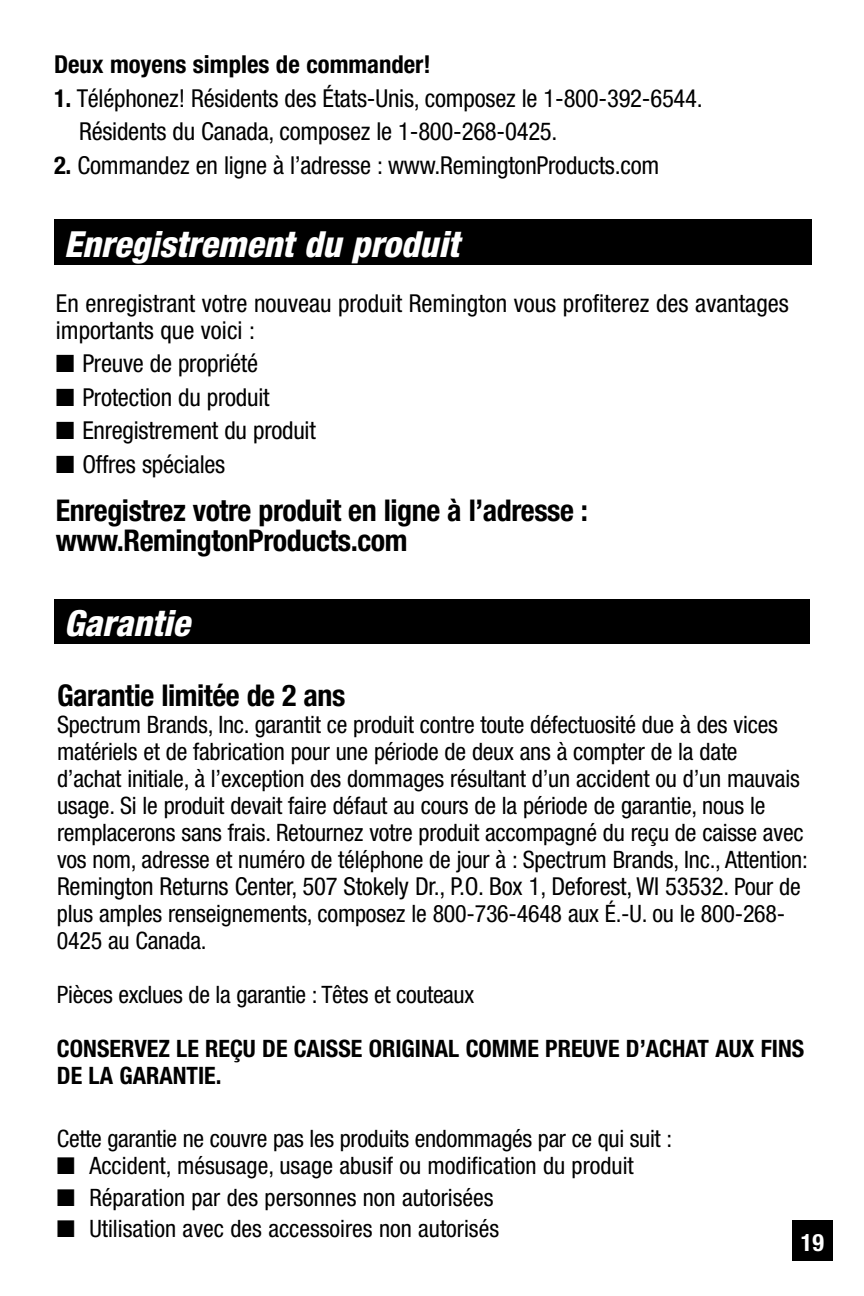
<style>
.page{position:relative;width:864px;height:1296px;background:#fff}
.page>*{position:absolute;margin:0;border:0;box-sizing:border-box;transform-origin:0 0}
.t1{font:italic 800 condensed 36px "Helvetica Neue";color:#fff}
.t2{font:700 condensed 30px/30px "Helvetica Neue";letter-spacing:-.015em;color:#000}
.t3{font:condensed 24.6px/27px "Helvetica Neue";letter-spacing:-.01em;color:#000}
.t4{font:700 condensed 24.6px "Helvetica Neue";color:#000}
.t5{font:condensed 24px/27px "Helvetica Neue";letter-spacing:-.01em;color:#000}
.t6{font:700 condensed 24px/27px "Helvetica Neue";color:#000}
.t7{font:700 condensed 24px "Helvetica Neue";color:#fff}
.s1{font-weight:700}
.s2{font-size:24px}
</style>
<div class="page">
<div style="left:792px;top:1220px;width:41px;height:41px;background:#000"></div>
<div style="left:54px;top:219px;width:758px;height:46px;background:#000"></div>
<div style="left:54px;top:599px;width:756px;height:45px;background:#000"></div>
<p class="t4" style="left:54px;top:50px;width:378px">Deux moyens simples de commander!</p>
<p class="t3" style="left:79px;top:81px;width:625px;line-height:33.6px;text-indent:-25px"><span class="s1">1.</span> Téléphonez! Résidents des États-Unis, composez le 1-800-392-6544.<br>Résidents du Canada, composez le 1-800-268-0425.</p>
<p class="t3" style="left:54px;top:151px;width:607px"><span class="s1">2.</span> Commandez en ligne à l’adresse : www.RemingtonProducts.com</p>
<h1 class="t1" style="left:64px;top:222px;width:396px">Enregistrement du produit</h1>
<p class="t3" style="left:56px;top:289px;width:735px">En enregistrant votre nouveau produit Remington vous profiterez des avantages importants que voici :</p>
<p class="t3" style="left:56px;top:350px;width:204px">■ Preuve de propriété</p>
<p class="t3" style="left:56px;top:383px;width:215px">■ Protection du produit</p>
<p class="t3" style="left:56px;top:417px;width:261px">■ Enregistrement du produit</p>
<p class="t3" style="left:56px;top:450px;width:171px">■ Offres spéciales</p>
<p class="t2" style="left:56px;top:495px;width:534px">Enregistrez votre produit en ligne à l’adresse : www.RemingtonProducts.com</p>
<h1 class="t1" style="left:64px;top:601px;width:127px">Garantie</h1>
<p class="t2" style="left:57px;top:680px;width:290px">Garantie limitée de 2 ans</p>
<p class="t5" style="left:57px;top:711px;width:752px">Spectrum Brands, Inc. garantit ce produit contre toute défectuosité due à des vices matériels et de fabrication pour une période de deux ans à compter de la date d’achat initiale, à l’exception des dommages résultant d’un accident ou d’un mauvais usage. Si le produit devait faire défaut au cours de la période de garantie, nous le remplacerons sans frais. Retournez votre produit accompagné du reçu de caisse avec vos nom, adresse et numéro de téléphone de jour à : Spectrum Brands, Inc., Attention:</p>
<p class="t3" style="left:57px;top:873px;width:745px">Remington Returns Center, 507 Stokely Dr., P.O. Box 1, Deforest, WI 53532<span class="s2">. Pour de</span></p>
<p class="t5" style="left:57px;top:900px;width:730px">plus amples renseignements, composez le 800-736-4648 aux É.-U. ou le 800-268-<br>0425 au Canada.</p>
<p class="t5" style="left:57px;top:981px;width:419px">Pièces exclues de la garantie : Têtes et couteaux</p>
<p class="t6" style="left:57px;top:1035px;width:749px">CONSERVEZ LE REÇU DE CAISSE ORIGINAL COMME PREUVE D’ACHAT AUX FINS<br>DE LA GARANTIE.</p>
<p class="t5" style="left:57px;top:1125px;width:617px">Cette garantie ne couvre pas les produits endommagés par ce qui suit :</p>
<p class="t5" style="left:57px;top:1152px;width:578px">■ Accident, mésusage, usage abusif ou modification du produit</p>
<p class="t5" style="left:57px;top:1184px;width:438px">■ Réparation par des personnes non autorisées</p>
<p class="t5" style="left:57px;top:1215px;width:444px">■ Utilisation avec des accessoires non autorisés</p>
<p class="t7" style="left:801px;top:1228px;width:25px">19</p>
</div>
